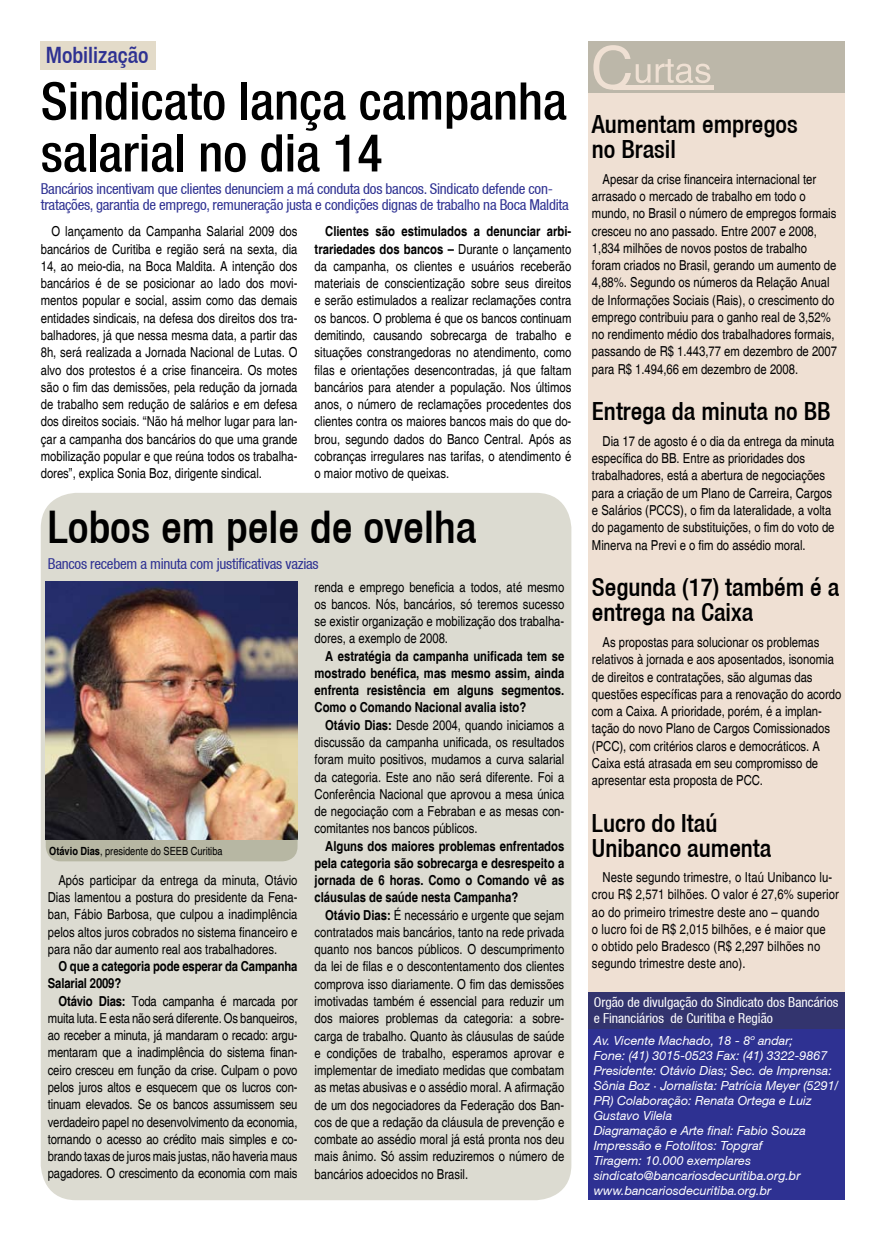
<style>
.page{position:relative;width:886px;height:1241px;background:#fff}
.page>*{position:absolute;margin:0;border:0;box-sizing:border-box;transform-origin:0 0}
.t1{font:500 condensed 51.88px/51.9px "Helvetica 67";color:#000}
.t2{font:500 condensed 45px "Helvetica 67";color:#000}
.t3{font:500 condensed 25px/25px "Helvetica 67";color:#000}
.t4{font:500 condensed 22.5px "Helvetica 67";color:#2e3192}
.t5{font:condensed 15px/16.2px "Helvetica 57";letter-spacing:-.015em;color:#2e3192}
.t6{font:condensed 13.75px/17.2px "Helvetica";color:#000;text-align:justify}
.t7{font:700 condensed 13.75px/17.2px "Helvetica";color:#000;text-align:justify}
.t8{font:condensed 13.75px/16.5px "Helvetica 57";color:#fff}
.t9{font:italic 12.5px/15px "Helvetica 56";color:#fff}
.t10{font:condensed 11.25px "Helvetica";color:#000}
.s1{font-weight:700}
</style>
<div class="page">
<div style="left:41px;top:493px;width:530px;height:706px;background:#dcdbd1;border-radius:35px"></div>
<div style="left:46px;top:814px;width:252px;height:47px;background:#b7b7a3;border-radius:15px"></div>
<div style="left:588px;top:41px;width:257px;height:1158px;background:#efe0d3"></div>
<div style="left:588px;top:41px;width:257px;height:52px;background:#bcb7a9"></div>
<svg style="left:593px;top:45px;width:117px;height:45px"></svg>
<div style="left:613px;top:85px;width:100px;height:5px;background:#efe0d3"></div>
<div style="left:588px;top:1015px;width:257px;height:184px;background:#2e3192"></div>
<div style="left:588px;top:992px;width:257px;height:37px;background:#33346e"></div>
<div style="left:41px;top:41px;width:115px;height:28px;background:#e3dbc9"></div>
<img style="left:46px;top:581px;width:252px;height:258px">
<h3 class="t4" style="left:46px;top:41px;width:104px">Mobilização</h3>
<h1 class="t1" style="left:41px;top:74px;width:528px">Sindicato lança campanha salarial no dia 14</h1>
<p class="t5" style="left:41px;top:180px;width:530px">Bancários incentivam que clientes denunciem a má conduta dos bancos. Sindicato defende con&shy;tratações, garantia de emprego, remuneração justa e condições dignas de trabalho na Boca Maldita</p>
<p class="t6" style="left:41px;top:223px;width:258px;text-indent:11px">O lançamento da Campanha Salarial 2009 dos bancários de Curitiba e região será na sexta, dia 14, ao meio-dia, na Boca Maldita. A intenção dos bancários é de se posicionar ao lado dos movi&shy;mentos popular e social, assim como das demais entidades sindicais, na defesa dos direitos dos tra&shy;balhadores, já que nessa mesma data, a partir das 8h, será realizada a Jornada Nacional de Lutas. O alvo dos protestos é a crise financeira. Os motes são o fim das demissões, pela redução da jornada de trabalho sem redução de salários e em defesa dos direitos sociais. “Não há melhor lugar para lan&shy;çar a campanha dos bancários do que uma grande mobilização popular e que reúna todos os trabalha&shy;dores”, explica Sonia Boz, dirigente sindical.</p>
<p class="t6" style="left:315px;top:223px;width:258px;text-indent:11px"><span class="s1">Clientes são estimulados a denunciar arbi&shy;trariedades dos bancos –</span> Durante o lançamento da campanha, os clientes e usuários receberão materiais de conscientização sobre seus direitos e serão estimulados a realizar reclamações contra os bancos. O problema é que os bancos continuam demitindo, causando sobrecarga de trabalho e situações constrangedoras no atendimento, como filas e orientações desencontradas, já que faltam bancários para atender a população. Nos últimos anos, o número de reclamações procedentes dos clientes contra os maiores bancos mais do que do&shy;brou, segundo dados do Banco Central. Após as cobranças irregulares nas tarifas, o atendimento é o maior motivo de queixas.</p>
<h2 class="t2" style="left:48px;top:500px;width:430px">Lobos em pele de ovelha</h2>
<p class="t5" style="left:48px;top:555px;width:272px">Bancos recebem a minuta com justificativas vazias</p>
<p class="t10" style="left:49px;top:844px;width:175px"><span class="s1">Otávio Dias</span>, presidente do SEEB Curitiba</p>
<p class="t6" style="left:48px;top:871px;width:251px;text-indent:11px">Após participar da entrega da minuta, Otávio Dias lamentou a postura do presidente da Fena&shy;ban, Fábio Barbosa, que culpou a inadimplência pelos altos juros cobrados no sistema financeiro e para não dar aumento real aos trabalhadores.</p>
<p class="t7" style="left:48px;top:957px;width:251px;text-indent:11px">O que a categoria pode esperar da Campanha<br>Salarial 2009?</p>
<p class="t6" style="left:48px;top:992px;width:251px;text-indent:11px"><span class="s1">Otávio Dias:</span> Toda campanha é marcada por muita luta. E esta não será diferente. Os banqueiros, ao receber a minuta, já mandaram o recado: argu&shy;mentaram que a inadimplência do sistema finan&shy;ceiro cresceu em função da crise. Culpam o povo pelos juros altos e esquecem que os lucros con&shy;tinuam elevados. Se os bancos assumissem seu verdadeiro papel no desenvolvimento da economia, tornando o acesso ao crédito mais simples e co&shy;brando taxas de juros mais justas, não haveria maus pagadores. O crescimento da economia com mais</p>
<p class="t6" style="left:315px;top:578px;width:251px">renda e emprego beneficia a todos, até mesmo os bancos. Nós, bancários, só teremos sucesso se existir organização e mobilização dos trabalha&shy;dores, a exemplo de 2008.</p>
<p class="t7" style="left:315px;top:647px;width:251px;text-indent:11px">A estratégia da campanha unificada tem se mostrado benéfica, mas mesmo assim, ainda enfrenta resistência em alguns segmentos.<br>Como o Comando Nacional avalia isto?</p>
<p class="t6" style="left:315px;top:716px;width:251px;text-indent:11px"><span class="s1">Otávio Dias:</span> Desde 2004, quando iniciamos a discussão da campanha unificada, os resultados foram muito positivos, mudamos a curva salarial da categoria. Este ano não será diferente. Foi a Conferência Nacional que aprovou a mesa única de negociação com a Febraban e as mesas con&shy;comitantes nos bancos públicos.</p>
<p class="t7" style="left:315px;top:837px;width:251px;text-indent:11px">Alguns dos maiores problemas enfrentados pela categoria são sobrecarga e desrespeito a jornada de 6 horas. Como o Comando vê as cláusulas de saúde nesta Campanha?</p>
<p class="t6" style="left:315px;top:906px;width:251px;text-indent:11px"><span class="s1">Otávio Dias:</span> É necessário e urgente que sejam contratados mais bancários, tanto na rede privada quanto nos bancos públicos. O descumprimento da lei de filas e o descontentamento dos clientes comprova isso diariamente. O fim das demissões imotivadas também é essencial para reduzir um dos maiores problemas da categoria: a sobre&shy;carga de trabalho. Quanto às cláusulas de saúde e condições de trabalho, esperamos aprovar e implementar de imediato medidas que combatam as metas abusivas e o assédio moral. A afirmação de um dos negociadores da Federação dos Ban&shy;cos de que a redação da cláusula de prevenção e combate ao assédio moral já está pronta nos deu mais ânimo. Só assim reduziremos o número de bancários adoecidos no Brasil.</p>
<h3 class="t3" style="left:592px;top:112px;width:207px">Aumentam empregos no Brasil</h3>
<p class="t6" style="left:592px;top:170px;width:247px;text-align:left;text-indent:11px">Apesar da crise financeira internacional ter arrasado o mercado de trabalho em todo o mundo, no Brasil o número de empregos formais cresceu no ano passado. Entre 2007 e 2008, 1,834 milhões de novos postos de trabalho foram criados no Brasil, gerando um aumento de 4,88%. Segundo os números da Relação Anual de Informações Sociais (Rais), o crescimento do emprego contribuiu para o ganho real de 3,52% no rendimento médio dos trabalhadores formais, passando de R$ 1.443,77 em dezembro de 2007 para R$ 1.494,66 em dezembro de 2008.</p>
<h3 class="t3" style="left:592px;top:398px;width:240px">Entrega da minuta no BB</h3>
<p class="t6" style="left:592px;top:432px;width:244px;text-align:left;text-indent:11px">Dia 17 de agosto é o dia da entrega da minuta específica do BB. Entre as prioridades dos trabalhadores, está a abertura de negociações para a criação de um Plano de Carreira, Cargos e Salários (PCCS), o fim da lateralidade, a volta do pagamento de substituições, o fim do voto de Minerva na Previ e o fim do assédio moral.</p>
<h3 class="t3" style="left:592px;top:574px;width:249px">Segunda (17) também é a entrega na Caixa</h3>
<p class="t6" style="left:592px;top:633px;width:251px;text-align:left;text-indent:11px">As propostas para solucionar os problemas relativos à jornada e aos aposentados, isonomia de direitos e contratações, são algumas das questões específicas para a renovação do acordo com a Caixa. A prioridade, porém, é a implan&shy;tação do novo Plano de Cargos Comissionados (PCC), com critérios claros e democráticos. A Caixa está atrasada em seu compromisso de apresentar esta proposta de PCC.</p>
<h3 class="t3" style="left:592px;top:809px;width:181px">Lucro do Itaú<br>Unibanco aumenta</h3>
<p class="t6" style="left:592px;top:868px;width:248px;text-align:left;text-indent:11px">Neste segundo trimestre, o Itaú Unibanco lu&shy;crou R$ 2,571 bilhões. O valor é 27,6% superior ao do primeiro trimestre deste ano – quando<br>o lucro foi de R$ 2,015 bilhões, e é maior que<br>o obtido pelo Bradesco (R$ 2,297 bilhões no segundo trimestre deste ano).</p>
<p class="t8" style="left:594px;top:993px;width:246px">Orgão de divulgação do Sindicato dos Bancários e Financiários de Curitiba e Região</p>
<p class="t9" style="left:594px;top:1032px;width:247px">Av. Vicente Machado, 18 - 8º andar;<br>Fone: (41) 3015-0523 Fax: (41) 3322-9867<br>Presidente: Otávio Dias; Sec. de Imprensa:<br>Sônia Boz · Jornalista: Patrícia Meyer (5291/ PR) Colaboração: Renata Ortega e Luiz Gustavo Vilela<br>Diagramação e Arte final: Fabio Souza Impressão e Fotolitos: Topgraf<br>Tiragem: 10.000 exemplares sindicato@bancariosdecuritiba.org.br www.bancariosdecuritiba.org.br</p>
</div>
